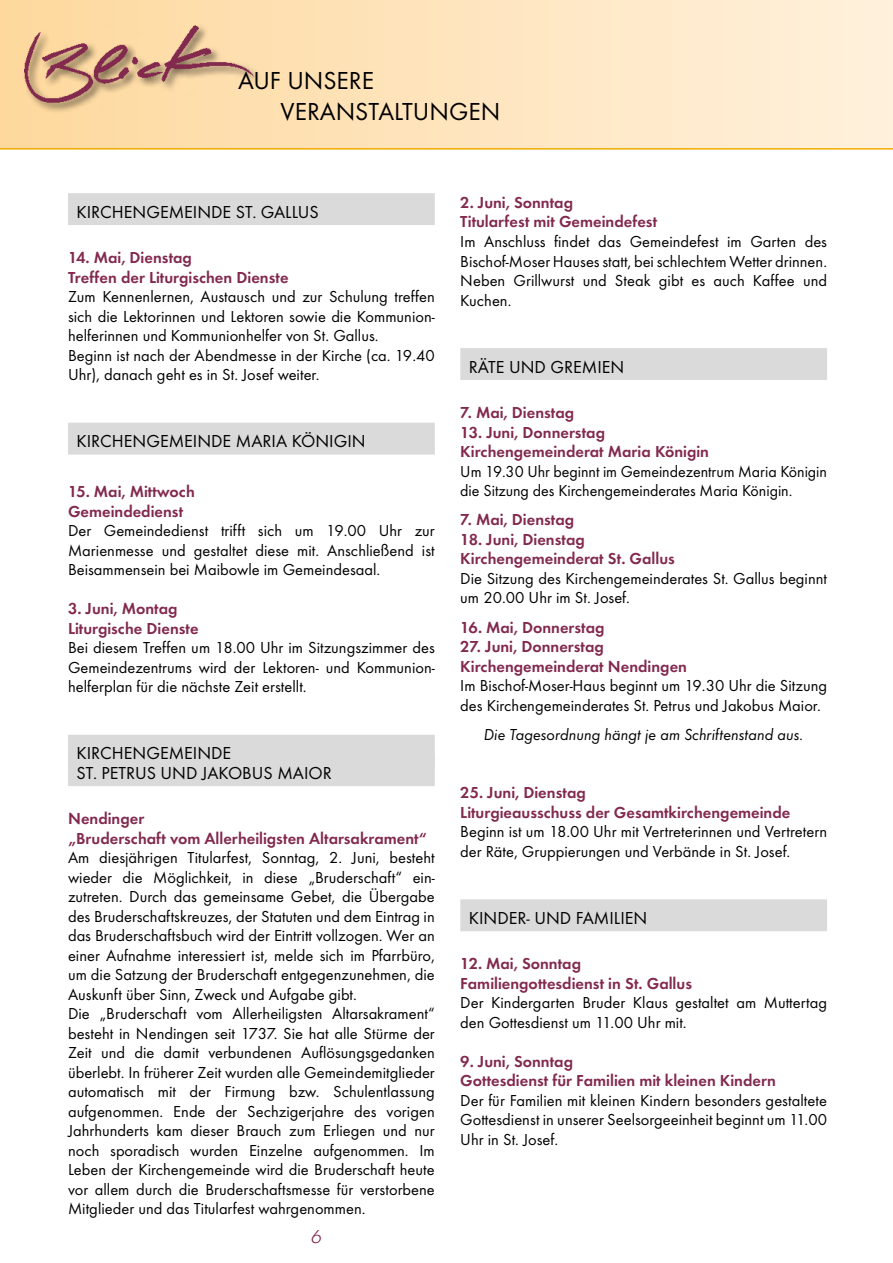
<style>
.page{position:relative;width:893px;height:1263px;background:#fff}
.page>*{position:absolute;margin:0;border:0;box-sizing:border-box;transform-origin:0 0}
.t1{font:25.5px/30.6px "Function";color:#000}
.t2{font:18px/19.5px "Function";color:#000}
.t3{font:italic 300 18px "Limerick";color:#82294e}
.t4{font:16.5px/19.5px "Function";color:#000}
.t5{font:700 16.5px/19.5px "Function";color:#82294e}
.t6{font:italic 16.5px "Function";color:#000}
</style>
<div class="page">
<div style="left:0;top:0;width:893px;height:149px;background:linear-gradient(to right,#fed89d,#fff1dd)"></div>
<div style="left:22px;top:24px;width:242px;height:90px;background:#000;opacity:.55"></div>
<img style="left:18px;top:5px;width:240px;height:105px">
<hr style="left:0;top:148px;width:893px;height:2px;background:#f1ab00">
<div style="left:68px;top:193px;width:367px;height:32px;background:#dadada"></div>
<div style="left:68px;top:423px;width:367px;height:32px;background:#dadada"></div>
<div style="left:68px;top:735px;width:367px;height:32px;background:#dadada"></div>
<div style="left:68px;top:754px;width:367px;height:32px;background:#dadada"></div>
<div style="left:460px;top:348px;width:367px;height:32px;background:#dadada"></div>
<div style="left:460px;top:899px;width:367px;height:32px;background:#dadada"></div>
<h1 class="t1" style="left:281px;top:66px;width:221px;text-indent:-43px">AUF UNSERE<br>VERANSTALTUNGEN</h1>
<p class="t2" style="left:77px;top:202px;width:244px">KIRCHENGEMEINDE ST. GALLUS</p>
<p class="t5" style="left:68px;top:248px;width:222px">14. Mai, Dienstag<br>Treffen der Liturgischen Dienste</p>
<p class="t4" style="left:68px;top:287px;width:368px">Zum Kennenlernen, Austausch und zur Schulung treffen sich die Lektorinnen und Lektoren sowie die Kommunion&shy;helferinnen und Kommunionhelfer von St. Gallus.<br>Beginn ist nach der Abendmesse in der Kirche (ca. 19.40<br>Uhr), danach geht es in St. Josef weiter.</p>
<p class="t2" style="left:77px;top:431px;width:291px">KIRCHENGEMEINDE MARIA KÖNIGIN</p>
<p class="t5" style="left:68px;top:482px;width:128px">15. Mai, Mittwoch<br>Gemeindedienst</p>
<p class="t4" style="left:68px;top:521px;width:368px;text-align:justify">Der Gemeindedienst trifft sich um 19.00 Uhr zur Marienmesse und gestaltet diese mit. Anschließend ist Beisammensein bei Maibowle im Gemeindesaal.</p>
<p class="t5" style="left:68px;top:599px;width:132px">3. Juni, Montag<br>Liturgische Dienste</p>
<p class="t4" style="left:68px;top:638px;width:368px;text-align:justify">Bei diesem Treffen um 18.00 Uhr im Sitzungszimmer des Gemeindezentrums wird der Lektoren- und Kommunion&shy;helferplan für die nächste Zeit erstellt.</p>
<p class="t2" style="left:77px;top:743px;width:257px">KIRCHENGEMEINDE<br>ST. PETRUS UND JAKOBUS MAIOR</p>
<p class="t5" style="left:68px;top:809px;width:360px">Nendinger<br>„Bruderschaft vom Allerheiligsten Altarsakrament“</p>
<p class="t4" style="left:68px;top:848px;width:368px">Am diesjährigen Titularfest, Sonntag, 2. Juni, besteht wieder die Möglichkeit, in diese „Bruderschaft“ ein&shy;zutreten. Durch das gemeinsame Gebet, die Übergabe des Bruderschaftskreuzes, der Statuten und dem Eintrag in das Bruderschaftsbuch wird der Eintritt vollzogen. Wer an einer Aufnahme interessiert ist, melde sich im Pfarrbüro, um die Satzung der Bruderschaft entgegenzunehmen, die Auskunft über Sinn, Zweck und Aufgabe gibt.<br>Die „Bruderschaft vom Allerheiligsten Altarsakrament“ besteht in Nendingen seit 1737. Sie hat alle Stürme der Zeit und die damit verbundenen Auflösungsgedanken überlebt. In früherer Zeit wurden alle Gemeindemitglieder automatisch mit der Firmung bzw. Schulentlassung aufgenommen. Ende der Sechzigerjahre des vorigen Jahrhunderts kam dieser Brauch zum Erliegen und nur noch sporadisch wurden Einzelne aufgenommen. Im Leben der Kirchengemeinde wird die Bruderschaft heute vor allem durch die Bruderschaftsmesse für verstorbene Mitglieder und das Titularfest wahrgenommen.</p>
<p class="t3" style="left:310px;top:1226px;width:12px">6</p>
<p class="t5" style="left:460px;top:193px;width:198px">2. Juni, Sonntag<br>Titularfest mit Gemeindefest</p>
<p class="t4" style="left:460px;top:232px;width:368px;text-align:justify">Im Anschluss findet das Gemeindefest im Garten des Bischof-Moser Hauses statt, bei schlechtem Wetter drinnen.<br>Neben Grillwurst und Steak gibt es auch Kaffee und Kuchen.</p>
<p class="t2" style="left:469px;top:357px;width:157px">RÄTE UND GREMIEN</p>
<p class="t5" style="left:460px;top:403px;width:115px">7. Mai, Dienstag</p>
<p class="t5" style="left:460px;top:422px;width:250px">13. Juni, Donnerstag<br>Kirchengemeinderat Maria Königin</p>
<p class="t4" style="left:460px;top:461px;width:368px">Um 19.30 Uhr beginnt im Gemeindezentrum Maria Königin die Sitzung des Kirchengemeinderates Maria Königin.</p>
<p class="t5" style="left:460px;top:510px;width:115px">7. Mai, Dienstag</p>
<p class="t5" style="left:460px;top:529px;width:216px">18. Juni, Dienstag<br>Kirchengemeinderat St. Gallus</p>
<p class="t4" style="left:460px;top:569px;width:368px">Die Sitzung des Kirchengemeinderates St. Gallus beginnt um 20.00 Uhr im St. Josef.</p>
<p class="t5" style="left:460px;top:617px;width:146px">16. Mai, Donnerstag</p>
<p class="t5" style="left:460px;top:637px;width:228px">27. Juni, Donnerstag<br>Kirchengemeinderat Nendingen</p>
<p class="t4" style="left:460px;top:676px;width:368px">Im Bischof-Moser-Haus beginnt um 19.30 Uhr die Sitzung des Kirchengemeinderates St. Petrus und Jakobus Maior.</p>
<p class="t6" style="left:484px;top:725px;width:321px">Die Tagesordnung hängt je am Schriftenstand aus.</p>
<p class="t5" style="left:460px;top:783px;width:332px">25. Juni, Dienstag<br>Liturgieausschuss der Gesamtkirchengemeinde</p>
<p class="t4" style="left:460px;top:822px;width:368px">Beginn ist um 18.00 Uhr mit Vertreterinnen und Vertretern der Räte, Gruppierungen und Verbände in St. Josef.</p>
<p class="t2" style="left:469px;top:908px;width:180px">KINDER- UND FAMILIEN</p>
<p class="t5" style="left:460px;top:954px;width:233px">12. Mai, Sonntag<br>Familiengottesdienst in St. Gallus</p>
<p class="t4" style="left:460px;top:993px;width:368px">Der Kindergarten Bruder Klaus gestaltet am Muttertag den Gottesdienst um 11.00 Uhr mit.</p>
<p class="t5" style="left:460px;top:1051px;width:317px">9. Juni, Sonntag<br>Gottesdienst für Familien mit kleinen Kindern</p>
<p class="t4" style="left:460px;top:1091px;width:368px;text-align:justify">Der für Familien mit kleinen Kindern besonders gestaltete Gottesdienst in unserer Seelsorgeeinheit beginnt um 11.00<br>Uhr in St. Josef.</p>
</div>
